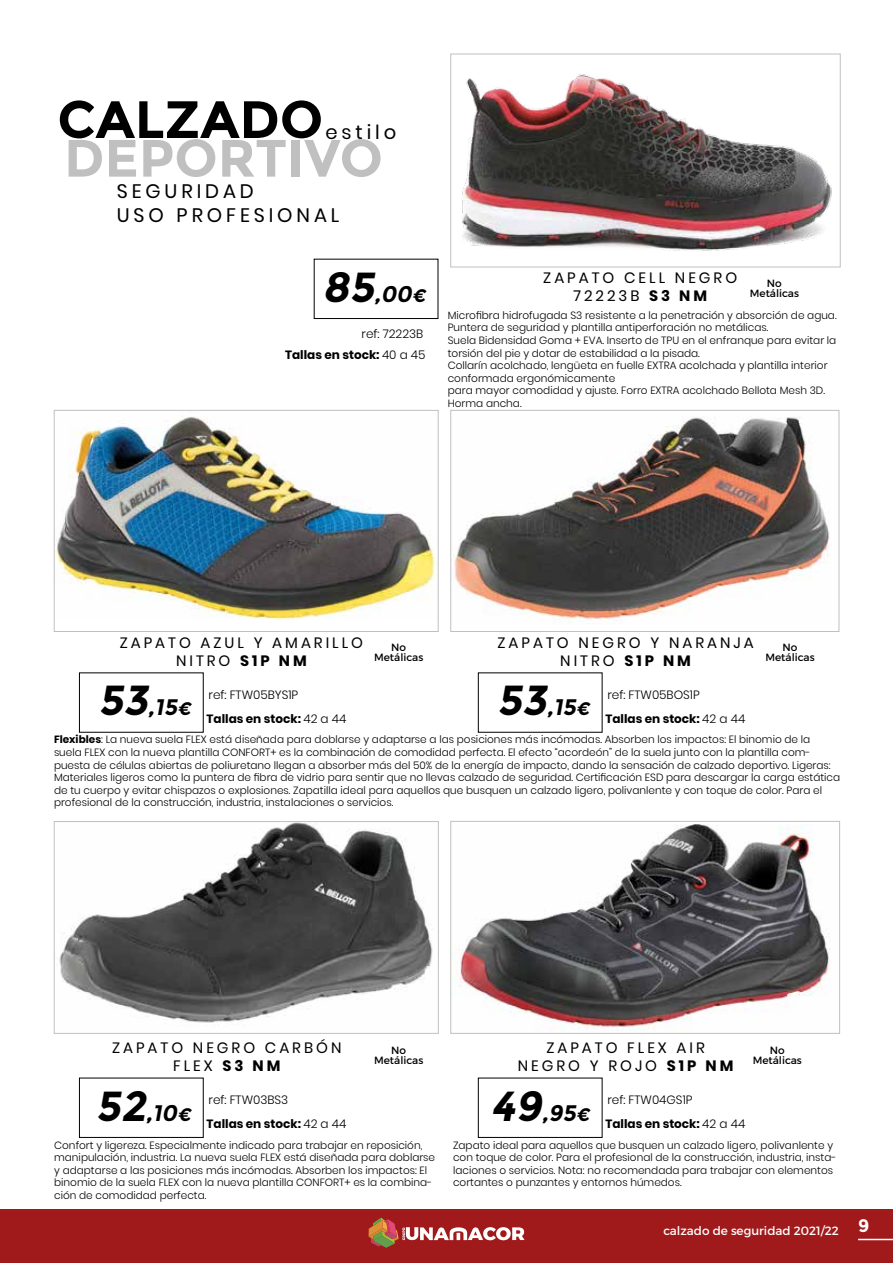
<style>
.page{position:relative;width:893px;height:1263px;background:#fff}
.page>*{position:absolute;margin:0;border:0;box-sizing:border-box;transform-origin:0 0}
.t1{font:700 52.5px "Montserrat";color:#c0c0c0}
.t2{font:700 52.5px "Montserrat";color:#000}
.t3{font:italic 700 22.5px "Montserrat";color:#000}
.t4{font:19.5px/23.4px "Poppins";letter-spacing:.2em;color:#000}
.t5{font:15px/18px "Poppins";letter-spacing:.2em;color:#000;text-align:center}
.t6{font:700 12px "Poppins";color:#000}
.t7{font:300 12px "Poppins";color:#000}
.t8{font:12px "Montserrat";color:#fff}
.t9{font:300 10.5px/12.6px "Poppins";color:#000}
.t10{font:10.5px/10.1px "Montserrat";color:#000;text-align:center}
.s1{font-size:42px}
.s2{font-size:18px}
.s3{font-weight:300}
.s4{font-weight:700}
</style>
<div class="page">
<div style="left:0;top:1209px;width:893px;height:54px;background:#a11a1b"></div>
<hr style="left:858px;top:1239px;width:35px;height:1px;background:#fff">
<svg style="left:369px;top:1217px;width:155px;height:31px"></svg>
<img style="left:56px;top:416px;width:380px;height:203px">
<div style="left:54px;top:410px;width:384px;height:222px;border:1px solid #c0c0c0"></div>
<img style="left:462px;top:74px;width:370px;height:177px">
<div style="left:451px;top:54px;width:389px;height:213px;border:1px solid #c0c0c0"></div>
<img style="left:59px;top:823px;width:374px;height:200px">
<div style="left:54px;top:821px;width:385px;height:212px;border:1px solid #c0c0c0"></div>
<img style="left:453px;top:417px;width:377px;height:206px">
<div style="left:451px;top:410px;width:388px;height:222px;border:1px solid #c0c0c0"></div>
<img style="left:453px;top:824px;width:377px;height:207px">
<div style="left:451px;top:821px;width:389px;height:212px;border:1px solid #c0c0c0"></div>
<div style="left:314px;top:259px;width:124px;height:60px;border:1px solid #000"></div>
<h1 class="t2" style="left:57px;top:88px;width:267px">CALZADO</h1>
<h1 class="t1" style="left:64px;top:127px;width:320px">DEPORTIVO</h1>
<h3 class="t4" style="left:117px;top:180px;width:224px">SEGURIDAD<br>USO PROFESIONAL</h3>
<h3 class="t4" style="left:325px;top:121px;width:72px">estilo</h3>
<h2 class="t3" style="left:322px;top:280px;width:109px"><span class="s1">85</span>,00<span class="s2">€</span></h2>
<p class="t7" style="left:362px;top:326px;width:63px">ref: 72223B</p>
<p class="t6" style="left:285px;top:348px;width:142px">Tallas en stock: <span class="s3">40 a 45</span></p>
<h3 class="t5" style="left:543px;top:269px;width:195px">ZAPATO CELL NEGRO<br>72223B <span class="s4">S3 NM</span></h3>
<p class="t10" style="left:750px;top:278px;width:51px">No<br>Metálicas</p>
<p class="t9" style="left:448px;top:309px;width:390px">Microfibra hidrofugada S3 resistente a la penetración y absorción de agua.<br>Puntera de seguridad y plantilla antiperforación no metálicas.<br>Suela Bidensidad Goma + EVA. Inserto de TPU en el enfranque para evitar la torsión del pie y dotar de estabilidad a la pisada.<br>Collarín acolchado, lengüeta en fuelle EXTRA acolchada y plantilla interior conformada ergonómicamente<br>para mayor comodidad y ajuste. Forro EXTRA acolchado Bellota Mesh 3D.<br>Horma ancha.</p>
<h3 class="t5" style="left:120px;top:633px;width:245px">ZAPATO AZUL Y AMARILLO<br>NITRO <span class="s4">S1P NM</span></h3>
<p class="t10" style="left:374px;top:642px;width:51px">No<br>Metálicas</p>
<h3 class="t5" style="left:498px;top:633px;width:258px">ZAPATO NEGRO Y NARANJA<br>NITRO <span class="s4">S1P NM</span></h3>
<p class="t10" style="left:765px;top:642px;width:51px">No<br>Metálicas</p>
<h2 class="t3" style="left:98px;top:694px;width:98px"><span class="s1">53</span>,15<span class="s2">€</span></h2>
<p class="t7" style="left:209px;top:688px;width:91px">ref: FTW05BYS1P</p>
<p class="t6" style="left:207px;top:711px;width:141px">Tallas en stock: <span class="s3">42 a 44</span></p>
<h2 class="t3" style="left:497px;top:694px;width:98px"><span class="s1">53</span>,15<span class="s2">€</span></h2>
<p class="t7" style="left:607px;top:688px;width:94px">ref: FTW05BOS1P</p>
<p class="t6" style="left:605px;top:711px;width:141px">Tallas en stock: <span class="s3">42 a 44</span></p>
<p class="t9" style="left:54px;top:733px;width:788px"><span class="s4">Flexibles</span>: La nueva suela FLEX está diseñada para doblarse y adaptarse a las posiciones más incómodas. Absorben los impactos: El binomio de la suela FLEX con la nueva plantilla CONFORT+ es la combinación de comodidad perfecta. El efecto “acordeón” de la suela junto con la plantilla com&shy;puesta de células abiertas de poliuretano llegan a absorber más del 50% de la energía de impacto, dando la sensación de calzado deportivo. Ligeras:<br>Materiales ligeros como la puntera de fibra de vidrio para sentir que no llevas calzado de seguridad. Certificación ESD para descargar la carga estática de tu cuerpo y evitar chispazos o explosiones. Zapatilla ideal para aquellos que busquen un calzado ligero, polivanlente y con toque de color. Para el profesional de la construcción, industria, instalaciones o servicios.</p>
<h3 class="t5" style="left:112px;top:1039px;width:231px">ZAPATO NEGRO CARBÓN<br>FLEX <span class="s4">S3 NM</span></h3>
<h3 class="t5" style="left:518px;top:1039px;width:217px">ZAPATO FLEX AIR<br>NEGRO Y ROJO <span class="s4">S1P NM</span></h3>
<p class="t10" style="left:374px;top:1045px;width:51px">No<br>Metálicas</p>
<p class="t10" style="left:753px;top:1045px;width:51px">No<br>Metálicas</p>
<h2 class="t3" style="left:95px;top:1099px;width:101px"><span class="s1">52</span>,10<span class="s2">€</span></h2>
<p class="t7" style="left:209px;top:1093px;width:81px">ref: FTW03BS3</p>
<p class="t6" style="left:207px;top:1116px;width:141px">Tallas en stock: <span class="s3">42 a 44</span></p>
<h2 class="t3" style="left:491px;top:1099px;width:104px"><span class="s1">49</span>,95<span class="s2">€</span></h2>
<p class="t7" style="left:607px;top:1093px;width:87px">ref: FTW04GS1P</p>
<p class="t6" style="left:605px;top:1116px;width:141px">Tallas en stock: <span class="s3">42 a 44</span></p>
<p class="t9" style="left:54px;top:1139px;width:382px">Confort y ligereza. Especialmente indicado para trabajar en reposición, manipulación, industria. La nueva suela FLEX está diseñada para doblarse y adaptarse a las posiciones más incómodas. Absorben los impactos: El binomio de la suela FLEX con la nueva plantilla CONFORT+ es la combina&shy;ción de comodidad perfecta.</p>
<p class="t9" style="left:453px;top:1139px;width:385px">Zapato ideal para aquellos que busquen un calzado ligero, polivanlente y con toque de color. Para el profesional de la construcción, industria, insta&shy;laciones o servicios. Nota: no recomendada para trabajar con elementos cortantes o punzantes y entornos húmedos.</p>
<p class="t8" style="left:663px;top:1223px;width:207px">calzado de seguridad 2021/22 <sup>9</sup></p>
</div>
